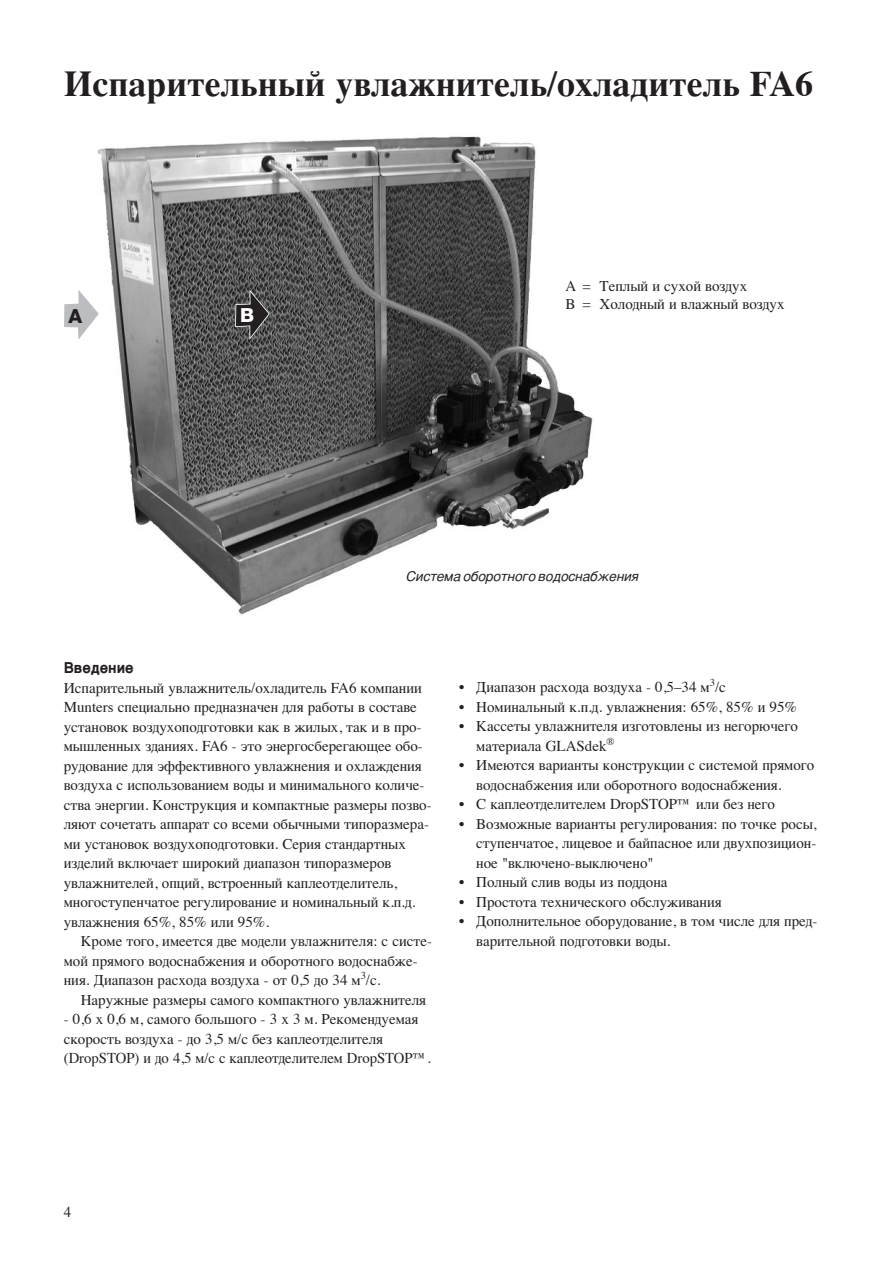
<style>
.page{position:relative;width:893px;height:1263px;background:#fff}
.page>*{position:absolute;margin:0;border:0;box-sizing:border-box;transform-origin:0 0}
.t1{font:700 36px "Times";color:#231f20}
.t2{font:800 19.5px "Helvetica Neue";color:#231f20}
.t3{font:800 19.5px "Helvetica Neue";color:#fff}
.t4{font:15px/19.5px "Times";color:#231f20}
.t5{font:700 15px "Helvetica";color:#231f20}
.t6{font:italic 13.5px "Helvetica";color:#231f20}
</style>
<div class="page">
<img style="left:98px;top:136px;width:495px;height:479px">
<svg style="left:64px;top:290px;width:35px;height:50px"></svg>
<svg style="left:235px;top:290px;width:35px;height:50px;background:#494748"></svg>
<h1 class="t1" style="left:64px;top:69px;width:751px">Испарительный увлажнитель/охладитель FA6</h1>
<h2 class="t2" style="left:68px;top:309px;width:15px">A</h2>
<h2 class="t3" style="left:240px;top:308px;width:16px">B</h2>
<p class="t4" style="left:566px;top:279px;width:220px;line-height:18px">A = Теплый и сухой воздух<br>В = Холодный и влажный воздух</p>
<p class="t6" style="left:405px;top:571px;width:237px">Система оборотного водоснабжения</p>
<p class="t5" style="left:64px;top:662px;width:71px">Введение</p>
<p class="t4" style="left:64px;top:679px;width:369px">Испарительный увлажнитель/охладитель FA6 компании Munters специально предназначен для работы в составе установок воздухоподготовки как в жилых, так и в про&shy;мышленных зданиях. FA6 - это энергосберегающее обо&shy;рудование для эффективного увлажнения и охлаждения воздуха с использованием воды и минимального количе&shy;ства энергии. Конструкция и компактные размеры позво&shy;ляют сочетать аппарат со всеми обычными типоразмера&shy;ми установок воздухоподготовки. Серия стандартных изделий включает широкий диапазон типоразмеров увлажнителей, опций, встроенный каплеотделитель, многоступенчатое регулирование и номинальный к.п.д. увлажнения 65%, 85% или 95%.</p>
<p class="t4" style="left:64px;top:933px;width:370px;text-indent:17px">Кроме того, имеется две модели увлажнителя: с систе&shy;мой прямого водоснабжения и оборотного водоснабже&shy;ния. Диапазон расхода воздуха - от 0,5 до 34 м<sup>3</sup>/с.</p>
<p class="t4" style="left:81px;top:991px;width:347px">Наружные размеры самого компактного увлажнителя</p>
<p class="t4" style="left:64px;top:1011px;width:369px">- 0,6 х 0,6 м, самого большого - 3 х 3 м. Рекомендуемая скорость воздуха - до 3,5 м/с без каплеотделителя (DropSTOP) и до 4,5 м/с с каплеотделителем DropSTOP™.</p>
<p class="t4" style="left:459px;top:678px;width:268px">• Диапазон расхода воздуха - 0,5–34 м<sup>3</sup>/с</p>
<p class="t4" style="left:459px;top:698px;width:339px">• Номинальный к.п.д. увлажнения: 65%, 85% и 95%</p>
<p class="t4" style="left:476px;top:717px;width:323px;text-indent:-17px">• Кассеты увлажнителя изготовлены из негорючего материала GLASdek<sup>®</sup></p>
<p class="t4" style="left:476px;top:756px;width:340px;text-indent:-17px">• Имеются варианты конструкции с системой прямого водоснабжения или оборотного водоснабжения.</p>
<p class="t4" style="left:459px;top:795px;width:317px">• С каплеотделителем DropSTOP™ или без него</p>
<p class="t4" style="left:476px;top:815px;width:342px;text-align:justify;text-indent:-17px">• Возможные варианты регулирования: по точке росы, ступенчатое, лицевое и байпасное или двухпозицион&shy;ное "включено-выключено"</p>
<p class="t4" style="left:459px;top:873px;width:210px">• Полный слив воды из поддона</p>
<p class="t4" style="left:459px;top:893px;width:264px">• Простота технического обслуживания</p>
<p class="t4" style="left:476px;top:912px;width:343px;text-indent:-17px">• Дополнительное оборудование, в том числе для пред&shy;варительной подготовки воды.</p>
<p class="t4" style="left:64px;top:1203px;width:9px">4</p>
</div>
